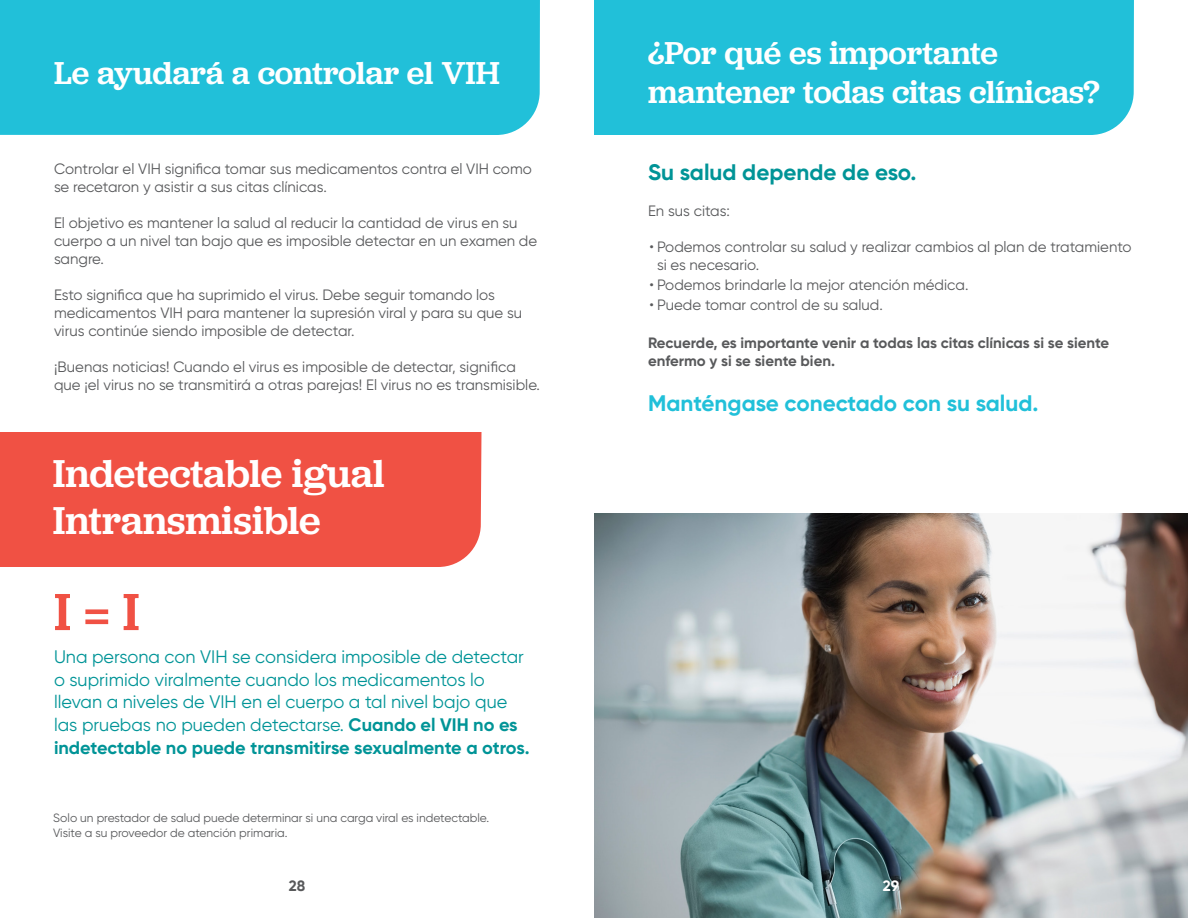
<style>
.page{position:relative;width:1188px;height:918px;background:#fff}
.page>*{position:absolute;margin:0;border:0;box-sizing:border-box;transform-origin:0 0}
.t1{font:500 54.3px "Jubilat";color:#f05144}
.t2{font:500 40.5px/46.3px "Jubilat";color:#fff}
.t3{font:500 33px/39px "Jubilat";letter-spacing:-.005em;color:#fff}
.t4{font:700 22.5px "Gilroy";color:#21c0d9}
.t5{font:700 22.5px "Gilroy";color:#009497}
.t6{font:18.15px/22.6px "Gilroy";color:#009497}
.t7{font:15px/18px "Gilroy";color:#58595b}
.t8{font:700 15px/18px "Gilroy";color:#58595b}
.t9{font:700 15px "Gilroy";color:#fff}
.t10{font:12px/15px "Gilroy";color:#58595b}
.s1{font-weight:700}
</style>
<div class="page">
<img style="left:594px;top:513px;width:594px;height:405px">
<div style="left:0;top:0;width:540px;height:135px;background:#21c0d9"></div>
<div style="left:0;top:432px;width:482px;height:135px;background:#f05144"></div>
<div style="left:594px;top:0;width:540px;height:135px;background:#21c0d9"></div>
<h3 class="t3" style="left:54px;top:52px;width:447px">Le ayudará a controlar el VIH</h3>
<p class="t7" style="left:54px;top:160px;width:479px">Controlar el VIH significa tomar sus medicamentos contra el VIH como se recetaron y asistir a sus citas clínicas.</p>
<p class="t7" style="left:54px;top:214px;width:485px">El objetivo es mantener la salud al reducir la cantidad de virus en su cuerpo a un nivel tan bajo que es imposible detectar en un examen de sangre.</p>
<p class="t7" style="left:54px;top:286px;width:470px">Esto significa que ha suprimido el virus. Debe seguir tomando los medicamentos VIH para mantener la supresión viral y para su que su virus continúe siendo imposible de detectar.</p>
<p class="t7" style="left:54px;top:358px;width:487px">¡Buenas noticias! Cuando el virus es imposible de detectar, significa que ¡el virus no se transmitirá a otras parejas! El virus no es transmisible.</p>
<h2 class="t2" style="left:53px;top:449px;width:334px">Indetectable igual<br>Intransmisible</h2>
<h1 class="t1" style="left:54px;top:577px;width:87px">I = I</h1>
<p class="t6" style="left:54px;top:645px;width:477px">Una persona con VIH se considera imposible de detectar o suprimido viralmente cuando los medicamentos lo llevan a niveles de VIH en el cuerpo a tal nivel bajo que las pruebas no pueden detectarse. <span class="s1">Cuando el VIH no es indetectable no puede transmitirse sexualmente a otros.</span></p>
<p class="t10" style="left:53px;top:810px;width:437px">Solo un prestador de salud puede determinar si una carga viral es indetectable.<br>Visite a su proveedor de atención primaria.</p>
<h3 class="t3" style="left:648px;top:33px;width:453px">¿Por qué es importante mantener todas citas clínicas?</h3>
<h3 class="t5" style="left:648px;top:158px;width:270px">Su salud depende de eso.</h3>
<p class="t7" style="left:648px;top:202px;width:83px">En sus citas:</p>
<p class="t7" style="left:657px;top:238px;width:476px;text-indent:-8px">• Podemos controlar su salud y realizar cambios al plan de tratamiento si es necesario.</p>
<p class="t7" style="left:650px;top:276px;width:320px">• Podemos brindarle la mejor atención médica.</p>
<p class="t7" style="left:650px;top:296px;width:235px">• Puede tomar control de su salud.</p>
<p class="t8" style="left:648px;top:334px;width:463px">Recuerde, es importante venir a todas las citas clínicas si se siente enfermo y si se siente bien.</p>
<h3 class="t4" style="left:648px;top:390px;width:392px">Manténgase conectado con su salud.</h3>
<p class="t8" style="left:289px;top:877px;width:18px">28</p>
<p class="t9" style="left:883px;top:876px;width:18px">29</p>
</div>
